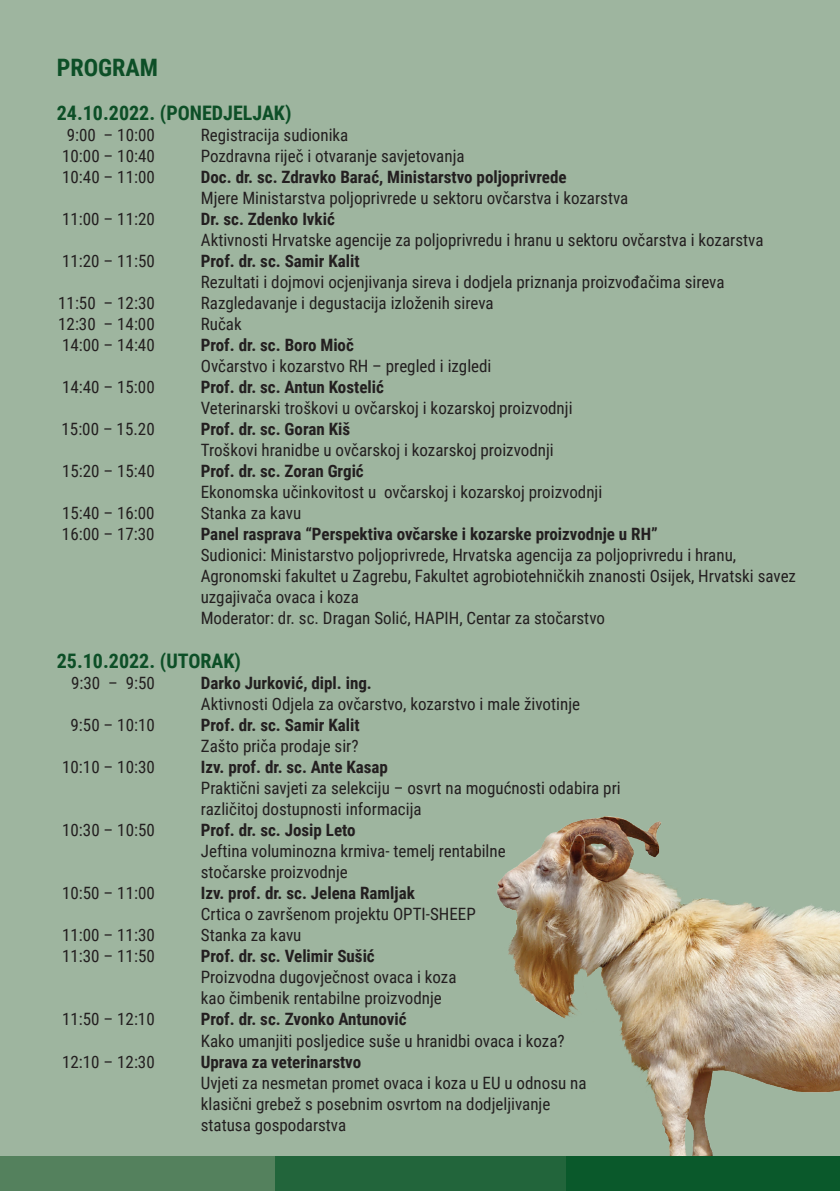
<style>
.page{position:relative;width:840px;height:1191px;background:#fff}
.page>*{position:absolute;margin:0;border:0;box-sizing:border-box;transform-origin:0 0}
.t1{font:700 24px "Roboto Condensed";color:#0d4f27}
.t2{font:700 20px "Roboto Condensed";color:#0d4f27}
.t3{font:17px/21px "Roboto Condensed";color:#231f20}
.t4{font:700 17px "Roboto Condensed";color:#231f20}
</style>
<div class="page">
<div style="left:0;top:0;width:839px;height:1191px;background:#9eb59f"></div>
<img style="left:497px;top:816px;width:342px;height:340px">
<div style="left:565px;top:1156px;width:274px;height:35px;background:#0a592b"></div>
<div style="left:274px;top:1156px;width:291px;height:35px;background:#22653b"></div>
<div style="left:0;top:1156px;width:274px;height:35px;background:#54815d"></div>
<h1 class="t1" style="left:57px;top:51px;width:103px">PROGRAM</h1>
<p class="t2" style="left:57px;top:99px;width:236px">24.10.2022. (PONEDJELJAK)</p>
<p class="t3" style="left:67px;top:124px;width:90px">9:00 – 10:00</p>
<p class="t3" style="left:201px;top:124px;width:149px">Registracija sudionika</p>
<p class="t3" style="left:62px;top:145px;width:94px">10:00 – 10:40</p>
<p class="t3" style="left:201px;top:145px;width:265px">Pozdravna riječ i otvaranje savjetovanja</p>
<p class="t3" style="left:62px;top:166px;width:94px">10:40 – 11:00</p>
<p class="t4" style="left:201px;top:165px;width:367px">Doc. dr. sc. Zdravko Barać, Ministarstvo poljoprivrede</p>
<p class="t3" style="left:201px;top:187px;width:429px">Mjere Ministarstva poljoprivrede u sektoru ovčarstva i kozarstva</p>
<p class="t3" style="left:62px;top:208px;width:94px">11:00 – 11:20</p>
<p class="t4" style="left:201px;top:207px;width:135px">Dr. sc. Zdenko Ivkić</p>
<p class="t3" style="left:201px;top:229px;width:564px">Aktivnosti Hrvatske agencije za poljoprivredu i hranu u sektoru ovčarstva i kozarstva</p>
<p class="t3" style="left:62px;top:250px;width:94px">11:20 – 11:50</p>
<p class="t4" style="left:201px;top:249px;width:160px">Prof. dr. sc. Samir Kalit</p>
<p class="t3" style="left:201px;top:271px;width:525px">Rezultati i dojmovi ocjenjivanja sireva i dodjela priznanja proizvođačima sireva</p>
<p class="t3" style="left:58px;top:292px;width:98px">11:50 – 12:30</p>
<p class="t3" style="left:201px;top:292px;width:294px">Razgledavanje i degustacija izloženih sireva</p>
<p class="t3" style="left:58px;top:313px;width:98px">12:30 – 14:00</p>
<p class="t3" style="left:201px;top:313px;width:42px">Ručak</p>
<p class="t3" style="left:62px;top:334px;width:94px">14:00 – 14:40</p>
<p class="t4" style="left:201px;top:333px;width:154px">Prof. dr. sc. Boro Mioč</p>
<p class="t3" style="left:201px;top:355px;width:292px">Ovčarstvo i kozarstvo RH – pregled i izgledi</p>
<p class="t3" style="left:62px;top:376px;width:94px">14:40 – 15:00</p>
<p class="t4" style="left:201px;top:375px;width:184px">Prof. dr. sc. Antun Kostelić</p>
<p class="t3" style="left:201px;top:397px;width:373px">Veterinarski troškovi u ovčarskoj i kozarskoj proizvodnji</p>
<p class="t3" style="left:61px;top:418px;width:95px">15:00 – 15.20</p>
<p class="t4" style="left:201px;top:417px;width:151px">Prof. dr. sc. Goran Kiš</p>
<p class="t3" style="left:201px;top:439px;width:354px">Troškovi hranidbe u ovčarskoj i kozarskoj proizvodnji</p>
<p class="t3" style="left:62px;top:460px;width:94px">15:20 – 15:40</p>
<p class="t4" style="left:201px;top:459px;width:164px">Prof. dr. sc. Zoran Grgić</p>
<p class="t3" style="left:201px;top:481px;width:403px">Ekonomska učinkovitost u ovčarskoj i kozarskoj proizvodnji</p>
<p class="t3" style="left:62px;top:502px;width:94px">15:40 – 16:00</p>
<p class="t3" style="left:201px;top:502px;width:102px">Stanka za kavu</p>
<p class="t3" style="left:62px;top:523px;width:94px">16:00 – 17:30</p>
<p class="t4" style="left:201px;top:522px;width:458px">Panel rasprava “Perspektiva ovčarske i kozarske proizvodnje u RH”</p>
<p class="t3" style="left:201px;top:544px;width:596px">Sudionici: Ministarstvo poljoprivrede, Hrvatska agencija za poljoprivredu i hranu, Agronomski fakultet u Zagrebu, Fakultet agrobiotehničkih znanosti Osijek, Hrvatski savez uzgajivača ovaca i koza<br>Moderator: dr. sc. Dragan Solić, HAPIH, Centar za stočarstvo</p>
<p class="t2" style="left:57px;top:647px;width:186px">25.10.2022. (UTORAK)</p>
<p class="t3" style="left:71px;top:672px;width:85px">9:30 – 9:50</p>
<p class="t4" style="left:201px;top:671px;width:172px">Darko Jurković, dipl. ing.</p>
<p class="t3" style="left:201px;top:693px;width:380px">Aktivnosti Odjela za ovčarstvo, kozarstvo i male životinje</p>
<p class="t3" style="left:70px;top:714px;width:86px">9:50 – 10:10</p>
<p class="t4" style="left:201px;top:713px;width:160px">Prof. dr. sc. Samir Kalit</p>
<p class="t3" style="left:201px;top:735px;width:159px">Zašto priča prodaje sir?</p>
<p class="t3" style="left:62px;top:756px;width:94px">10:10 – 10:30</p>
<p class="t4" style="left:201px;top:755px;width:188px">Izv. prof. dr. sc. Ante Kasap</p>
<p class="t3" style="left:201px;top:777px;width:421px">Praktični savjeti za selekciju – osvrt na mogućnosti odabira pri različitoj dostupnosti informacija</p>
<p class="t3" style="left:62px;top:819px;width:94px">10:30 – 10:50</p>
<p class="t4" style="left:201px;top:818px;width:156px">Prof. dr. sc. Josip Leto</p>
<p class="t3" style="left:201px;top:840px;width:306px">Jeftina voluminozna krmiva- temelj rentabilne stočarske proizvodnje</p>
<p class="t3" style="left:62px;top:882px;width:94px">10:50 – 11:00</p>
<p class="t4" style="left:201px;top:881px;width:215px">Izv. prof. dr. sc. Jelena Ramljak</p>
<p class="t3" style="left:201px;top:903px;width:276px">Crtica o završenom projektu OPTI-SHEEP</p>
<p class="t3" style="left:62px;top:924px;width:94px">11:00 – 11:30</p>
<p class="t3" style="left:201px;top:924px;width:102px">Stanka za kavu</p>
<p class="t3" style="left:62px;top:945px;width:94px">11:30 – 11:50</p>
<p class="t4" style="left:201px;top:944px;width:175px">Prof. dr. sc. Velimir Sušić</p>
<p class="t3" style="left:201px;top:966px;width:257px">Proizvodna dugovječnost ovaca i koza kao čimbenik rentabilne proizvodnje</p>
<p class="t3" style="left:62px;top:1008px;width:94px">11:50 – 12:10</p>
<p class="t4" style="left:201px;top:1007px;width:207px">Prof. dr. sc. Zvonko Antunović</p>
<p class="t3" style="left:201px;top:1029px;width:365px">Kako umanjiti posljedice suše u hranidbi ovaca i koza?</p>
<p class="t3" style="left:62px;top:1050px;width:94px">12:10 – 12:30</p>
<p class="t4" style="left:201px;top:1049px;width:162px">Uprava za veterinarstvo</p>
<p class="t3" style="left:201px;top:1071px;width:387px">Uvjeti za nesmetan promet ovaca i koza u EU u odnosu na klasični grebež s posebnim osvrtom na dodjeljivanje statusa gospodarstva</p>
</div>
